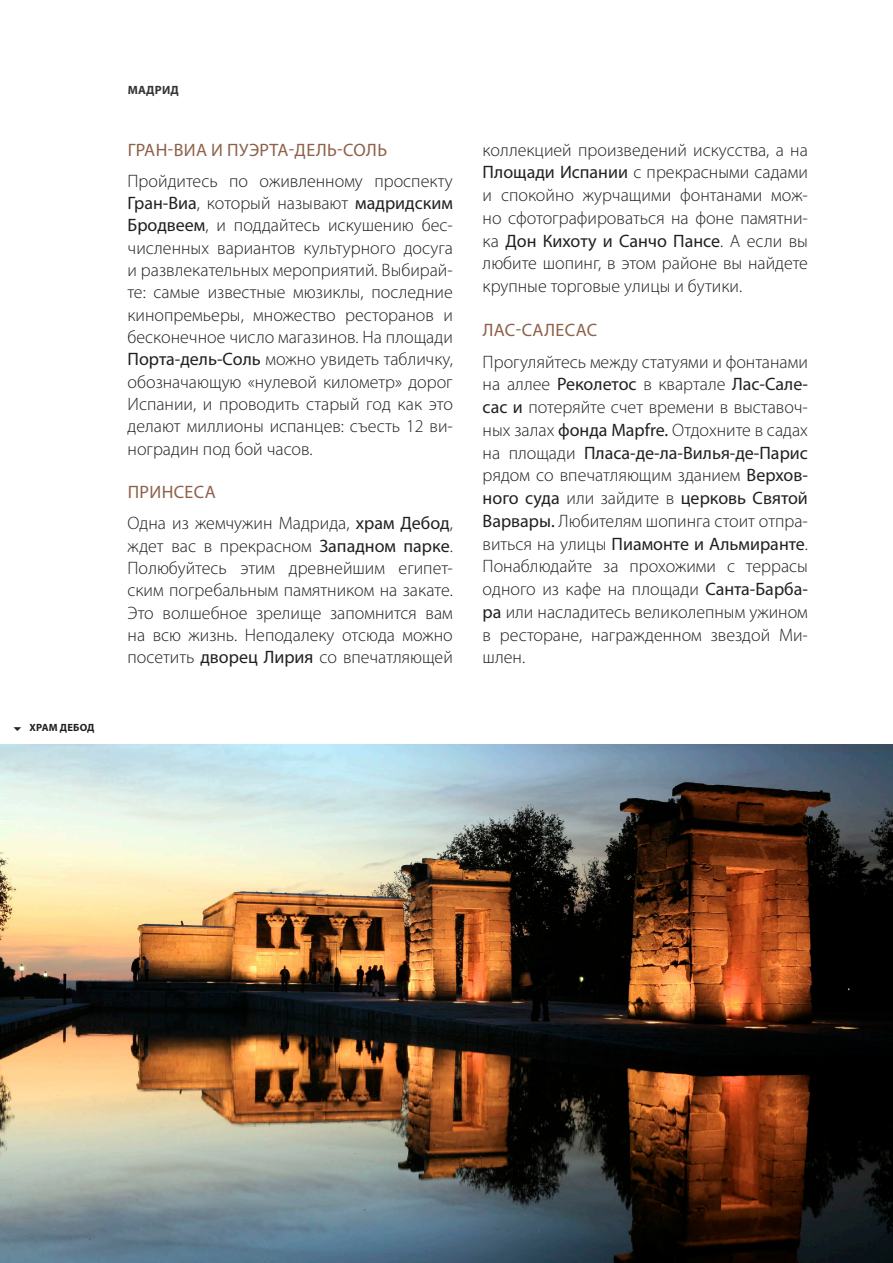
<style>
.page{position:relative;width:893px;height:1263px;background:#fff}
.page>*{position:absolute;margin:0;border:0;box-sizing:border-box;transform-origin:0 0}
.Body{font:300 18px/22.8px "Myriad Pro";color:#231f20;text-align:justify}
.t1{font:18px "Myriad Pro";letter-spacing:.02em;color:#8d614a}
.t2{font:700 12px "Myriad Pro";letter-spacing:.02em;color:#353534}
.t3{font:700 10.5px "Myriad Pro";letter-spacing:.02em;color:#231f20}
.s1{font-weight:400}
</style>
<div class="page">
<img style="left:0;top:744px;width:893px;height:519px">
<p class="t3" style="left:29px;top:720px;width:67px">ХРАМ ДЕБОД</p>
<p class="t2" style="left:128px;top:82px;width:53px">МАДРИД</p>
<h3 class="t1" style="left:128px;top:139px;width:261px">ГРАН-ВИА И ПУЭРТА-ДЕЛЬ-СОЛЬ</h3>
<p class="Body" style="left:128px;top:169px;width:327px;line-height:22.4px">Пройдитесь по оживленному проспекту <span class="s1">Гран-Виа</span>, который называют <span class="s1">мадридским Бродвеем</span>, и поддайтесь искушению бес&shy;численных вариантов культурного досуга и развлекательных мероприятий. Выбирай&shy;те: самые известные мюзиклы, последние кинопремьеры, множество ресторанов и бесконечное число магазинов. На площади <span class="s1">Порта-дель-Соль</span> можно увидеть табличку, обозначающую «нулевой километр» дорог Испании, и проводить старый год как это делают миллионы испанцев: съесть 12 ви&shy;ноградин под бой часов.</p>
<h3 class="t1" style="left:128px;top:481px;width:90px">ПРИНСЕСА</h3>
<p class="Body" style="left:128px;top:512px;width:327px;line-height:22.4px">Одна из жемчужин Мадрида, <span class="s1">храм Дебод</span>, ждет вас в прекрасном <span class="s1">Западном парке</span>.<br>Полюбуйтесь этим древнейшим египет&shy;ским погребальным памятником на закате.<br>Это волшебное зрелище запомнится вам на всю жизнь. Неподалеку отсюда можно посетить <span class="s1">дворец Лирия</span> со впечатляющей</p>
<p class="Body" style="left:483px;top:138px;width:327px">коллекцией произведений искусства, а на <span class="s1">Площади Испании</span> с прекрасными садами и спокойно журчащими фонтанами мож&shy;но сфотографироваться на фоне памятни&shy;ка <span class="s1">Дон Кихоту и Санчо Пансе</span>. А если вы любите шопинг, в этом районе вы найдете крупные торговые улицы и бутики.</p>
<h3 class="t1" style="left:483px;top:319px;width:116px">ЛАС-САЛЕСАС</h3>
<p class="Body" style="left:483px;top:350px;width:327px">Прогуляйтесь между статуями и фонтанами на аллее <span class="s1">Реколетос</span> в квартале <span class="s1">Лас-Сале&shy;сас и</span> потеряйте счет времени в выставоч&shy;ных залах <span class="s1">фонда Mapfre.</span> Отдохните в садах на площади <span class="s1">Пласа-де-ла-Вилья-де-Парис </span>рядом со впечатляющим зданием <span class="s1">Верхов&shy;ного суда</span> или зайдите в <span class="s1">церковь Святой Варвары.</span> Любителям шопинга стоит отпра&shy;виться на улицы <span class="s1">Пиамонте и Альмиранте</span>.<br>Понаблюдайте за прохожими с террасы одного из кафе на площади <span class="s1">Санта-Барба&shy;ра</span> или насладитесь великолепным ужином в ресторане, награжденном звездой Ми&shy;шлен.</p>
</div>
